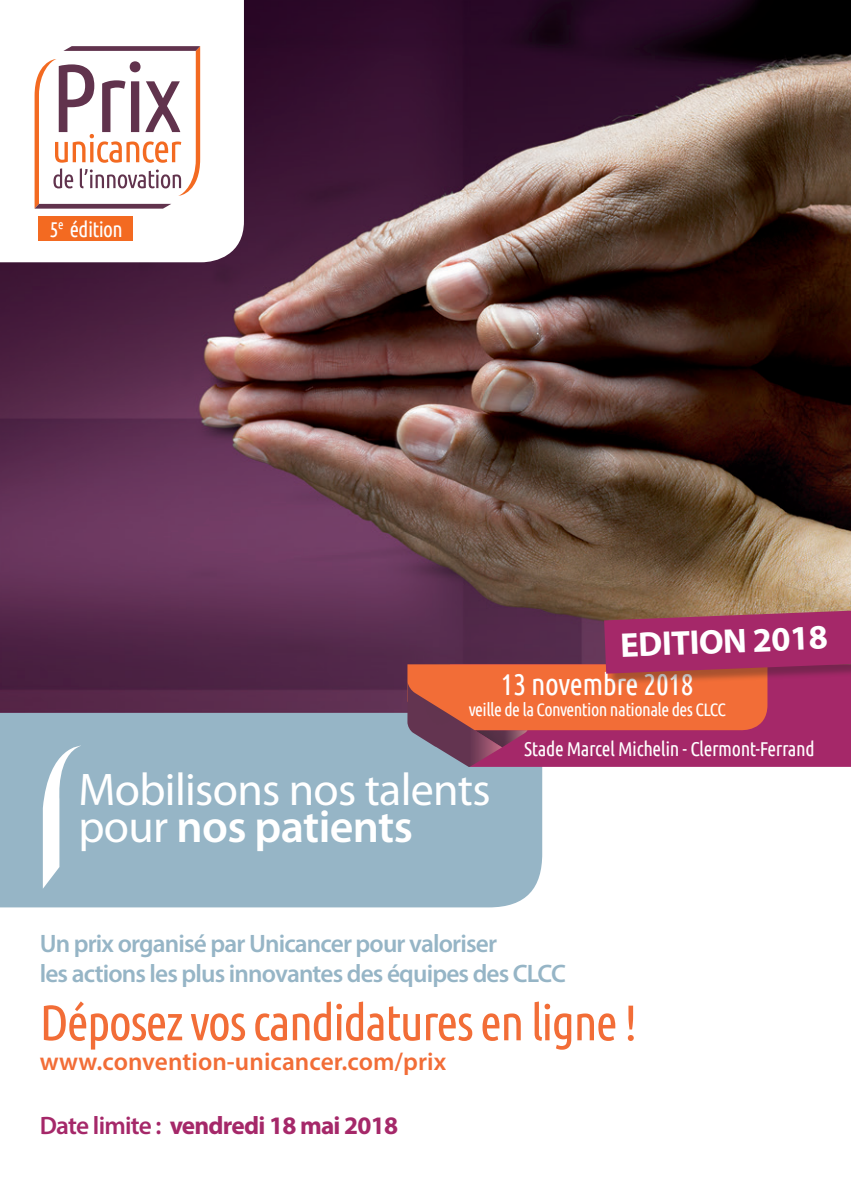
<style>
.page{position:relative;width:851px;height:1191px;background:#fff}
.page>*{position:absolute;margin:0;border:0;box-sizing:border-box;transform-origin:0 0}
.t1{font:50px "Ubuntu Condensed";letter-spacing:-.035em;color:#f26d37}
.t2{font:46px/36.8px "Myriad Pro";letter-spacing:-.015em;color:#96b5c6}
.t3{font:46px/36.8px "Myriad Pro";letter-spacing:-.015em;color:#fff}
.t4{font:700 34.4px "Myriad Pro";color:#fff}
.t5{font:30px "Ubuntu Condensed";letter-spacing:-.015em;color:#fff}
.t6{font:600 25.2px/30px "Myriad Pro";letter-spacing:-.035em;color:#96b5c6}
.t7{font:600 25.2px "Myriad Pro";letter-spacing:.005em;color:#f26d37}
.t8{font:700 25.2px "Myriad Pro";letter-spacing:-.03em;color:#a52869}
.t9{font:21.4px "Ubuntu Condensed";letter-spacing:-.03em;color:#fff}
.t10{font:20px "Ubuntu Condensed";letter-spacing:-.02em;color:#fff}
.t11{font:18px "Ubuntu Condensed";letter-spacing:-.03em;color:#fff}
.s1{font-weight:600}
</style>
<div class="page">
<img style="left:0;top:0;width:850px;height:908px">
<div style="left:0;top:713px;width:542px;height:194px;background:#96b5c6"></div>
<svg style="left:43px;top:745px;width:38px;height:143px"></svg>
<div style="left:502px;top:731px;width:348px;height:36px;background:#a52869"></div>
<img style="left:502px;top:731px;width:25px;height:16px">
<img style="left:407px;top:731px;width:95px;height:36px">
<svg style="left:0;top:0;width:244px;height:262px"></svg>
<svg style="left:35px;top:46px;width:165px;height:163px"></svg>
<div style="left:39px;top:217px;width:94px;height:24px;background:#f36a21"></div>
<svg style="left:407px;top:610px;width:443px;height:121px;background:#af454d"></svg>
<p class="t9" style="left:49px;top:216px;width:75px">5<sup>e</sup> édition</p>
<p class="t4" style="left:619px;top:622px;width:209px;rotate:-2deg">EDITION 2018</p>
<p class="t5" style="left:501px;top:665px;width:194px">13 novembre 2018</p>
<p class="t11" style="left:469px;top:699px;width:258px">veille de la Convention nationale des CLCC</p>
<p class="t10" style="left:524px;top:736px;width:292px">Stade Marcel Michelin - Clermont-Ferrand</p>
<p class="t3" style="left:78px;top:771px;width:413px">Mobilisons nos talents pour <span class="s1">nos patients</span></p>
<p class="t6" style="left:40px;top:927px;width:527px">Un prix organisé par Unicancer pour valoriser<br>les actions les plus innovantes des équipes des CLCC</p>
<p class="t1" style="left:40px;top:991px;width:599px">Déposez vos candidatures en ligne !</p>
<p class="t7" style="left:40px;top:1045px;width:408px">www.convention-unicancer.com/prix</p>
<p class="t2" style="left:76px;top:965px;width:413px">Mobilisons nos talents pour <span class="s1">nos patients</span></p>
<p class="t8" style="left:40px;top:1109px;width:360px"><span class="s1">Date limite :</span> vendredi 18 mai 2018</p>
</div>
